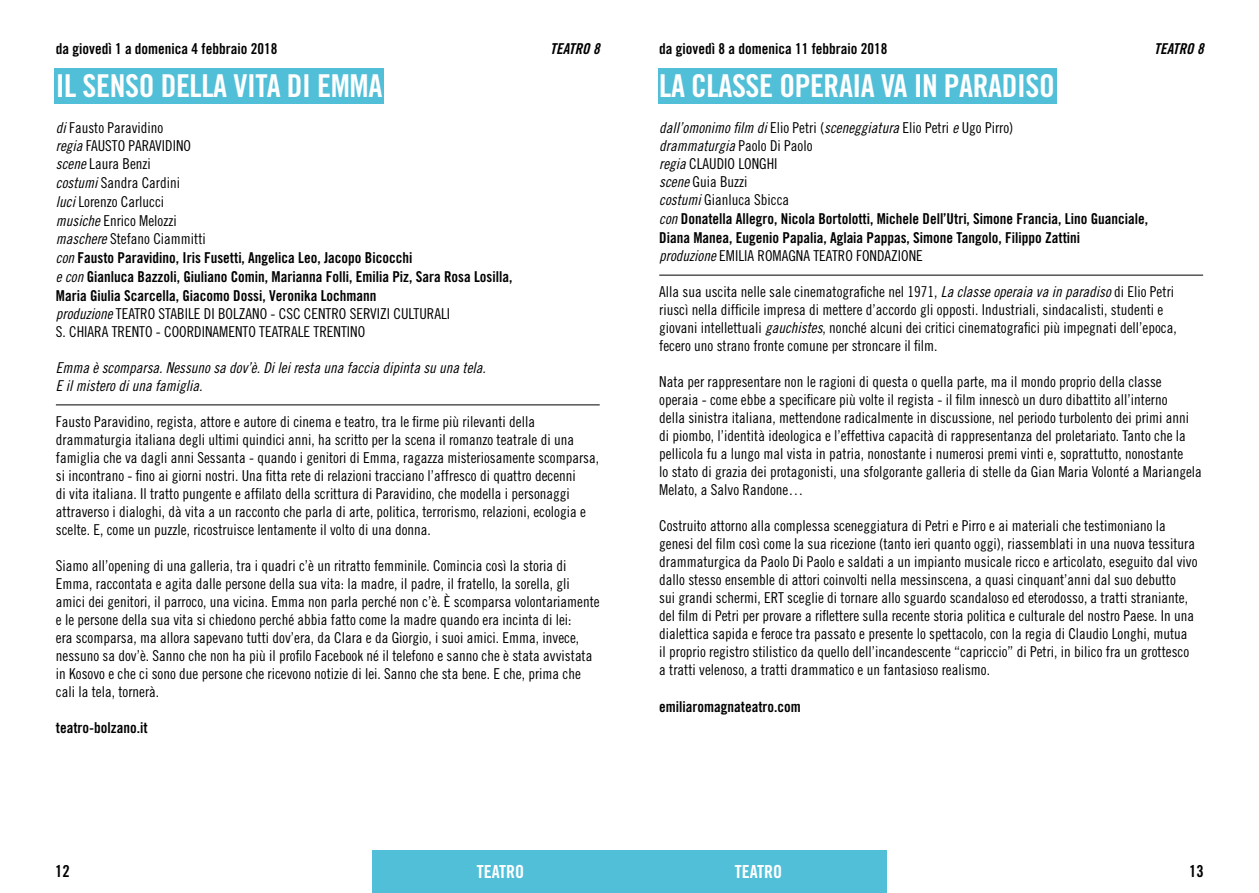
<style>
.page{position:relative;width:1259px;height:893px;background:#fff}
.page>*{position:absolute;margin:0;border:0;box-sizing:border-box;transform-origin:0 0}
.t1{font:31.5px "Trade Gothic Bold Cond Twenty";letter-spacing:-.015em;color:#fff}
.t2{font:18px "Trade Gothic Bold Cond Twenty";color:#fff}
.t3{font:16.5px "Trade Gothic Bold Cond Twenty";color:#000}
.t4{font:15px/18px "Trade Gothic LT Std Cn 18";color:#000}
.t5{font:15px/18.8px "Trade Gothic LT Std Bd Cn 20";color:#000}
.t6{font:15px/18.8px "Trade Gothic LT Std Cn 18 Obl";color:#000}
.t7{font:15px "Trade Gothic Bold Cond Twenty";color:#000}
.t8{font:15px "Trade Gothic Bold Cond Twenty Obl";color:#000}
.s1{font-family:"Trade Gothic LT Std Cn 18 Obl"}
.s2{font-family:"Trade Gothic LT Std Cn 18"}
</style>
<div class="page">
<div style="left:372px;top:850px;width:257px;height:43px;background:#51bfd8"></div>
<div style="left:629px;top:850px;width:258px;height:43px;background:#51bfd8"></div>
<div style="left:658px;top:69px;width:398px;height:35px;background:#51bfd8"></div>
<hr style="left:659px;top:275px;width:544px;height:1px;background:#000">
<div style="left:55px;top:69px;width:329px;height:35px;background:#51bfd8"></div>
<hr style="left:56px;top:404px;width:544px;height:1px;background:#000">
<p class="t7" style="left:56px;top:40px;width:223px">da giovedì 1 a domenica 4 febbraio 2018</p>
<p class="t8" style="left:1154px;top:40px;width:51px">TEATRO 8</p>
<h1 class="t1" style="left:56px;top:66px;width:328px">IL SENSO DELLA VITA DI EMMA</h1>
<p class="t4" style="left:56px;top:118px;width:151px;line-height:18.6px"><span class="s1">di</span> Fausto Paravidino<br><span class="s1">regia</span> FAUSTO PARAVIDINO <span class="s1">scene</span> Laura Benzi<br><span class="s1">costumi</span> Sandra Cardini<br><span class="s1">luci</span> Lorenzo Carlucci <span class="s1">musiche</span> Enrico Melozzi <span class="s1">maschere</span> Stefano Ciammitti</p>
<p class="t5" style="left:56px;top:248px;width:458px"><span class="s1">con</span> Fausto Paravidino, Iris Fusetti, Angelica Leo, Jacopo Bicocchi<br><span class="s1">e con</span> Gianluca Bazzoli, Giuliano Comin, Marianna Folli, Emilia Piz, Sara Rosa Losilla,<br>Maria Giulia Scarcella, Giacomo Dossi, Veronika Lochmann</p>
<p class="t4" style="left:56px;top:304px;width:396px"><span class="s1">produzione</span> TEATRO STABILE DI BOLZANO - CSC CENTRO SERVIZI CULTURALI<br>S. CHIARA TRENTO - COORDINAMENTO TEATRALE TRENTINO</p>
<p class="t6" style="left:56px;top:358px;width:431px;line-height:18px">Emma è scomparsa. Nessuno sa dov’è. Di lei resta una faccia dipinta su una tela.<br>E il mistero di una famiglia.</p>
<p class="t4" style="left:56px;top:412px;width:545px">Fausto Paravidino, regista, attore e autore di cinema e teatro, tra le firme più rilevanti della drammaturgia italiana degli ultimi quindici anni, ha scritto per la scena il romanzo teatrale di una famiglia che va dagli anni Sessanta - quando i genitori di Emma, ragazza misteriosamente scomparsa, si incontrano - fino ai giorni nostri. Una fitta rete di relazioni tracciano l’affresco di quattro decenni<br>di vita italiana. Il tratto pungente e affilato della scrittura di Paravidino, che modella i personaggi attraverso i dialoghi, dà vita a un racconto che parla di arte, politica, terrorismo, relazioni, ecologia e scelte. E, come un puzzle, ricostruisce lentamente il volto di una donna.</p>
<p class="t4" style="left:56px;top:556px;width:545px">Siamo all’opening di una galleria, tra i quadri c’è un ritratto femminile. Comincia così la storia di Emma, raccontata e agita dalle persone della sua vita: la madre, il padre, il fratello, la sorella, gli amici dei genitori, il parroco, una vicina. Emma non parla perché non c’è. È scomparsa volontariamente e le persone della sua vita si chiedono perché abbia fatto come la madre quando era incinta di lei:<br>era scomparsa, ma allora sapevano tutti dov’era, da Clara e da Giorgio, i suoi amici. Emma, invece, nessuno sa dov’è. Sanno che non ha più il profilo Facebook né il telefono e sanno che è stata avvistata in Kosovo e che ci sono due persone che ricevono notizie di lei. Sanno che sta bene. E che, prima che cali la tela, tornerà.</p>
<p class="t5" style="left:56px;top:718px;width:93px">teatro-bolzano.it</p>
<p class="t7" style="left:659px;top:40px;width:230px">da giovedì 8 a domenica 11 febbraio 2018</p>
<h1 class="t1" style="left:659px;top:66px;width:397px">LA CLASSE OPERAIA VA IN PARADISO</h1>
<p class="t6" style="left:659px;top:118px;width:356px">dall’omonimo film di <span class="s2">Elio Petri (</span>sceneggiatura <span class="s2">Elio Petri</span> e <span class="s2">Ugo Pirro) </span>drammaturgia <span class="s2">Paolo Di Paolo</span></p>
<p class="t4" style="left:659px;top:155px;width:131px"><span class="s1">regia</span> CLAUDIO LONGHI <span class="s1">scene</span> Guia Buzzi <span class="s1">costumi</span> Gianluca Sbicca</p>
<p class="t5" style="left:659px;top:209px;width:490px"><span class="s1">con</span> Donatella Allegro, Nicola Bortolotti, Michele Dell’Utri, Simone Francia, Lino Guanciale,<br>Diana Manea, Eugenio Papalia, Aglaia Pappas, Simone Tangolo, Filippo Zattini</p>
<p class="t4" style="left:659px;top:246px;width:265px"><span class="s1">produzione</span> EMILIA ROMAGNA TEATRO FONDAZIONE</p>
<p class="t4" style="left:659px;top:282px;width:519px">Alla sua uscita nelle sale cinematografiche nel 1971, <span class="s1">La classe operaia va in paradiso</span> di Elio Petri riuscì nella difficile impresa di mettere d’accordo gli opposti. Industriali, sindacalisti, studenti e giovani intellettuali <span class="s1">gauchistes</span>, nonché alcuni dei critici cinematografici più impegnati dell’epoca, fecero uno strano fronte comune per stroncare il film.</p>
<p class="t4" style="left:659px;top:372px;width:544px">Nata per rappresentare non le ragioni di questa o quella parte, ma il mondo proprio della classe operaia - come ebbe a specificare più volte il regista - il film innescò un duro dibattito all’interno<br>della sinistra italiana, mettendone radicalmente in discussione, nel periodo turbolento dei primi anni di piombo, l’identità ideologica e l’effettiva capacità di rappresentanza del proletariato. Tanto che la pellicola fu a lungo mal vista in patria, nonostante i numerosi premi vinti e, soprattutto, nonostante<br>lo stato di grazia dei protagonisti, una sfolgorante galleria di stelle da Gian Maria Volonté a Mariangela Melato, a Salvo Randone…</p>
<p class="t4" style="left:659px;top:516px;width:540px">Costruito attorno alla complessa sceneggiatura di Petri e Pirro e ai materiali che testimoniano la genesi del film così come la sua ricezione (tanto ieri quanto oggi), riassemblati in una nuova tessitura drammaturgica da Paolo Di Paolo e saldati a un impianto musicale ricco e articolato, eseguito dal vivo dallo stesso ensemble di attori coinvolti nella messinscena, a quasi cinquant’anni dal suo debutto<br>sui grandi schermi, ERT sceglie di tornare allo sguardo scandaloso ed eterodosso, a tratti straniante, del film di Petri per provare a riflettere sulla recente storia politica e culturale del nostro Paese. In una dialettica sapida e feroce tra passato e presente lo spettacolo, con la regia di Claudio Longhi, mutua il proprio registro stilistico da quello dell’incandescente “capriccio” di Petri, in bilico fra un grottesco a tratti velenoso, a tratti drammatico e un fantasioso realismo.</p>
<p class="t5" style="left:659px;top:697px;width:143px">emiliaromagnateatro.com</p>
<p class="t8" style="left:550px;top:40px;width:51px">TEATRO 8</p>
<p class="t3" style="left:55px;top:861px;width:16px">12</p>
<p class="t3" style="left:1189px;top:861px;width:16px">13</p>
<p class="t2" style="left:477px;top:861px;width:49px">TEATRO</p>
<p class="t2" style="left:734px;top:861px;width:49px">TEATRO</p>
</div>
